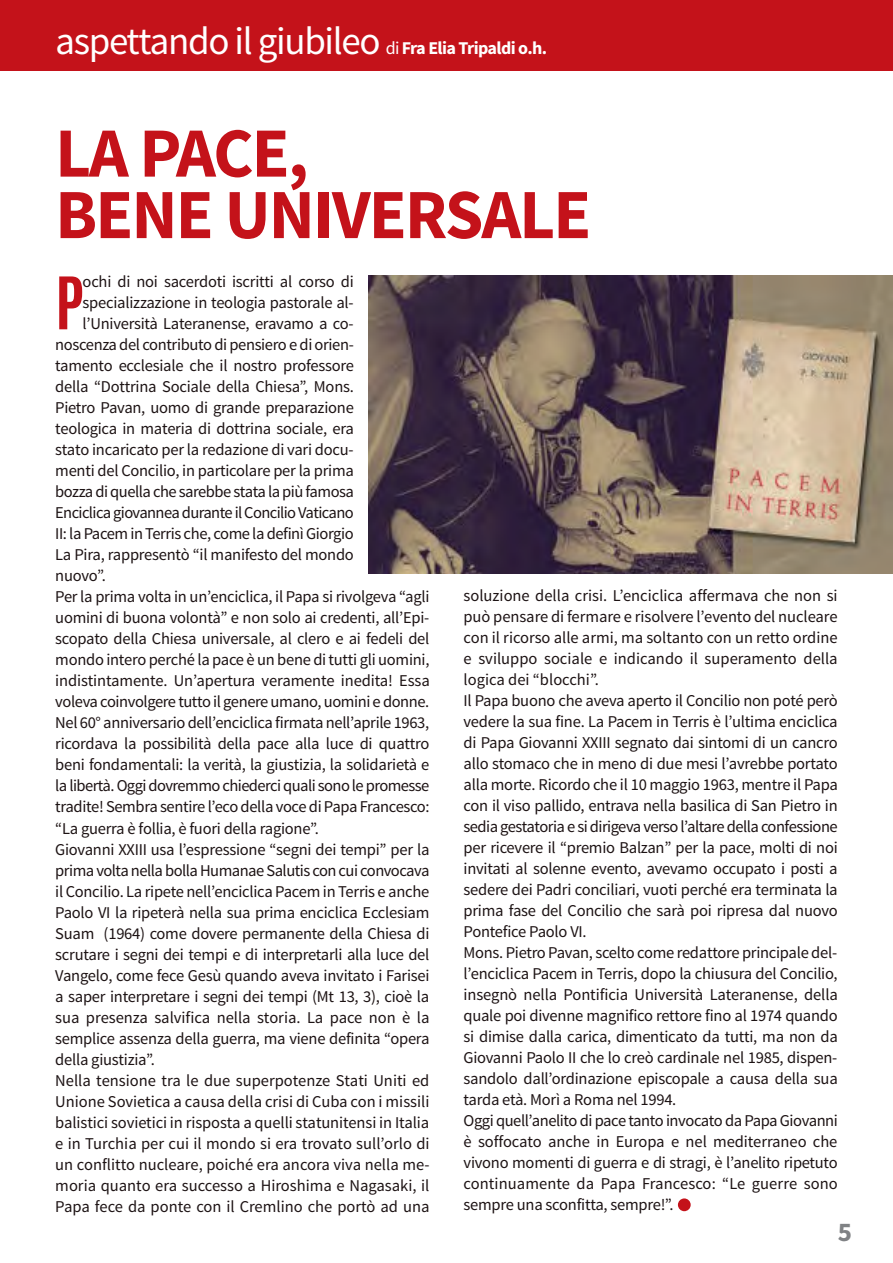
<style>
.page{position:relative;width:893px;height:1263px;background:#fff}
.page>*{position:absolute;margin:0;border:0;box-sizing:border-box;transform-origin:0 0}
.t1{font:700 70.5px/61.5px "Source Sans Pro";letter-spacing:-.025em;color:#c4121a}
.t2{font:700 61.5px "Antonio";color:#c4121a}
.t3{font:39px "Source Sans Pro";letter-spacing:-.035em;color:#fff}
.t4{font:700 27px "Source Sans Pro";color:#808285}
.t5{font:16.5px/21px "Source Sans Pro";letter-spacing:-.015em;color:#1d1314}
.t6{font:16.5px "Source Sans Pro";letter-spacing:-.035em;color:#1d1314}
.s1{font-size:18px}
.s2{font-weight:700;font-size:18px}
</style>
<div class="page">
<div style="left:0;top:0;width:893px;height:71px;background:#c4121a"></div>
<div style="left:678px;top:1198px;width:13px;height:13px;background:#c4121a;border-radius:50%"></div>
<img style="left:369px;top:275px;width:524px;height:299px">
<h3 class="t3" style="left:55px;top:17px;width:493px">aspettando il giubileo <span class="s1">di</span> <span class="s2">Fra Elia Tripaldi o.h.</span></h3>
<h1 class="t1" style="left:55px;top:125px;width:537px">LA PACE,<br>BENE UNIVERSALE</h1>
<h2 class="t2" style="left:55px;top:272px;width:30px">P</h2>
<p class="t5" style="left:83px;top:272px;width:273px">ochi di noi sacerdoti iscritti al corso di</p>
<p class="t5" style="left:83px;top:293px;width:272px">specializzazione in teologia pastorale al-</p>
<p class="t5" style="left:83px;top:314px;width:273px">l’Università lateranense, eravamo a co-</p>
<p class="t5" style="left:55px;top:335px;width:300px">noscenza del contributo di pensiero e di orien-</p>
<p class="t5" style="left:55px;top:356px;width:300px">tamento ecclesiale che il nostro professore</p>
<p class="t5" style="left:55px;top:377px;width:300px">della “Dottrina Sociale della Chiesa”, mons.</p>
<p class="t5" style="left:55px;top:398px;width:300px">pietro pavan, uomo di grande preparazione</p>
<p class="t5" style="left:55px;top:419px;width:300px">teologica in materia di dottrina sociale, era</p>
<p class="t5" style="left:55px;top:440px;width:300px">stato incaricato per la redazione di vari docu-</p>
<p class="t5" style="left:55px;top:461px;width:300px">menti del Concilio, in particolare per la prima</p>
<p class="t5" style="left:55px;top:482px;width:300px">bozza di quella che sarebbe stata la più famosa</p>
<p class="t6" style="left:55px;top:503px;width:300px">enciclica giovannea durante il Concilio vaticano</p>
<p class="t5" style="left:55px;top:524px;width:300px">ii: la pacem in terris che, come la definì Giorgio</p>
<p class="t5" style="left:55px;top:545px;width:300px">la pira, rappresentò “il manifesto del mondo</p>
<p class="t5" style="left:55px;top:566px;width:52px">nuovo”.</p>
<p class="t5" style="left:55px;top:587px;width:376px">per la prima volta in un’enciclica, il papa si rivolgeva “agli</p>
<p class="t5" style="left:55px;top:608px;width:375px">uomini di buona volontà” e non solo ai credenti, all’epi-</p>
<p class="t5" style="left:55px;top:629px;width:376px">scopato della Chiesa universale, al clero e ai fedeli del</p>
<p class="t5" style="left:55px;top:650px;width:376px">mondo intero perché la pace è un bene di tutti gli uomini,</p>
<p class="t5" style="left:55px;top:671px;width:376px">indistintamente. Un’apertura veramente inedita! essa</p>
<p class="t5" style="left:55px;top:692px;width:376px">voleva coinvolgere tutto il genere umano, uomini e donne.</p>
<p class="t5" style="left:55px;top:713px;width:375px">nel 60° anniversario dell’enciclica firmata nell’aprile 1963,</p>
<p class="t5" style="left:55px;top:734px;width:376px">ricordava la possibilità della pace alla luce di quattro</p>
<p class="t5" style="left:55px;top:755px;width:376px">beni fondamentali: la verità, la giustizia, la solidarietà e</p>
<p class="t6" style="left:55px;top:776px;width:376px">la libertà. oggi dovremmo chiederci quali sono le promesse</p>
<p class="t5" style="left:55px;top:797px;width:376px">tradite! Sembra sentire l’eco della voce di papa Francesco:</p>
<p class="t5" style="left:55px;top:818px;width:265px">“la guerra è follia, è fuori della ragione”.</p>
<p class="t5" style="left:55px;top:839px;width:376px">Giovanni XXiii usa l’espressione “segni dei tempi” per la</p>
<p class="t5" style="left:55px;top:860px;width:376px">prima volta nella bolla Humanae Salutis con cui convocava</p>
<p class="t5" style="left:55px;top:881px;width:376px">il Concilio. la ripete nell’enciclica pacem in terris e anche</p>
<p class="t5" style="left:55px;top:902px;width:376px">paolo vi la ripeterà nella sua prima enciclica ecclesiam</p>
<p class="t5" style="left:55px;top:923px;width:376px">Suam (1964) come dovere permanente della Chiesa di</p>
<p class="t5" style="left:55px;top:944px;width:376px">scrutare i segni dei tempi e di interpretarli alla luce del</p>
<p class="t5" style="left:55px;top:965px;width:376px">vangelo, come fece Gesù quando aveva invitato i Farisei</p>
<p class="t5" style="left:55px;top:986px;width:376px">a saper interpretare i segni dei tempi (mt 13, 3), cioè la</p>
<p class="t5" style="left:55px;top:1007px;width:376px">sua presenza salvifica nella storia. la pace non è la</p>
<p class="t5" style="left:55px;top:1028px;width:376px">semplice assenza della guerra, ma viene definita “opera</p>
<p class="t5" style="left:55px;top:1049px;width:101px">della giustizia”.</p>
<p class="t5" style="left:55px;top:1070px;width:376px">nella tensione tra le due superpotenze Stati Uniti ed</p>
<p class="t5" style="left:55px;top:1091px;width:376px">Unione Sovietica a causa della crisi di Cuba con i missili</p>
<p class="t5" style="left:55px;top:1112px;width:375px">balistici sovietici in risposta a quelli statunitensi in italia</p>
<p class="t5" style="left:55px;top:1133px;width:376px">e in turchia per cui il mondo si era trovato sull’orlo di</p>
<p class="t5" style="left:55px;top:1154px;width:376px">un conflitto nucleare, poiché era ancora viva nella me-</p>
<p class="t5" style="left:55px;top:1175px;width:376px">moria quanto era successo a Hiroshima e nagasaki, il</p>
<p class="t5" style="left:55px;top:1196px;width:376px">papa fece da ponte con il Cremlino che portò ad una</p>
<p class="t5" style="left:464px;top:585px;width:376px">soluzione della crisi. l’enciclica affermava che non si può pensare di fermare e risolvere l’evento del nucleare con il ricorso alle armi, ma soltanto con un retto ordine e sviluppo sociale e indicando il superamento della logica dei “blocchi”.<br>il papa buono che aveva aperto il Concilio non poté però vedere la sua fine. la pacem in terris è l’ultima enciclica di papa Giovanni XXiii segnato dai sintomi di un cancro allo stomaco che in meno di due mesi l’avrebbe portato alla morte. ricordo che il 10 maggio 1963, mentre il papa con il viso pallido, entrava nella basilica di San pietro in sedia gestatoria e si dirigeva verso l’altare della confessione per ricevere il “premio balzan” per la pace, molti di noi invitati al solenne evento, avevamo occupato i posti a sedere dei padri conciliari, vuoti perché era terminata la prima fase del Concilio che sarà poi ripresa dal nuovo pontefice paolo vi.<br>mons. pietro pavan, scelto come redattore principale del&shy;l’enciclica pacem in terris, dopo la chiusura del Concilio, insegnò nella pontificia Università lateranense, della quale poi divenne magnifico rettore fino al 1974 quando si dimise dalla carica, dimenticato da tutti, ma non da Giovanni paolo ii che lo creò cardinale nel 1985, dispen&shy;sandolo dall’ordinazione episcopale a causa della sua tarda età. morì a roma nel 1994.<br>oggi quell’anelito di pace tanto invocato da papa Giovanni è soffocato anche in europa e nel mediterraneo che vivono momenti di guerra e di stragi, è l’anelito ripetuto continuamente da papa Francesco: “le guerre sono sempre una sconfitta, sempre!”.</p>
<h3 class="t4" style="left:838px;top:1214px;width:16px">5</h3>
</div>
